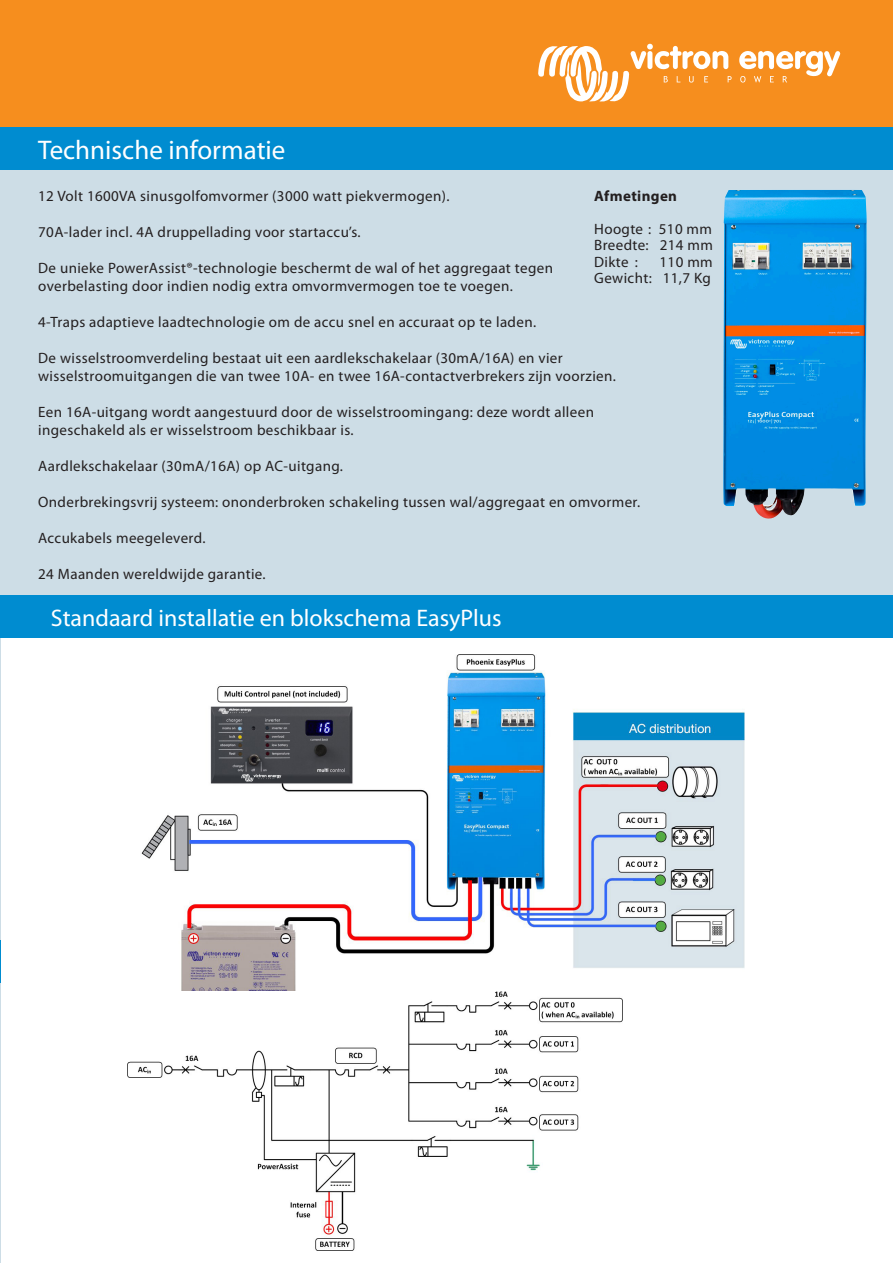
<style>
.page{position:relative;width:893px;height:1263px;background:#fff}
.page>*{position:absolute;margin:0;border:0;box-sizing:border-box;transform-origin:0 0}
.t1{font:27px "Myriad Pro";color:#fff}
.t2{font:24px "Myriad Pro";color:#fff}
.t3{font:15px/18px "Myriad Pro";letter-spacing:.025em;color:#231f20}
.t4{font:700 15px "Myriad Pro";letter-spacing:.025em;color:#231f20}
</style>
<div class="page">
<div style="left:0;top:0;width:893px;height:128px;background:#f68e1e"></div>
<div style="left:0;top:128px;width:893px;height:42px;background:#008cd0"></div>
<svg style="left:538px;top:43px;width:194px;height:59px"></svg>
<svg style="left:739px;top:51px;width:101px;height:32px"></svg>
<hr style="left:0;top:978px;width:1px;height:285px;background:#cddde6">
<div style="left:0;top:170px;width:893px;height:425px;background:#cddde6"></div>
<hr style="left:0;top:170px;width:1px;height:770px;background:#cddde6">
<img style="left:141px;top:654px;width:603px;height:337px">
<img style="left:723px;top:190px;width:144px;height:329px">
<img style="left:127px;top:991px;width:496px;height:259px">
<hr style="left:0;top:940px;width:1px;height:42px;background:#008cd0">
<div style="left:0;top:595px;width:893px;height:43px;background:#008cd0"></div>
<svg style="left:241px;top:774px;width:40px;height:8px"></svg>
<p class="t1" style="left:38px;top:133px;width:249px">Technische informatie</p>
<p class="t4" style="left:594px;top:186px;width:84px">Afmetingen</p>
<p class="t3" style="left:594px;top:220px;width:120px;line-height:16.5px">Hoogte : 510 mm<br>Breedte: 214 mm</p>
<p class="t3" style="left:594px;top:253px;width:45px">Dikte :</p>
<p class="t3" style="left:38px;top:187px;width:413px">12 Volt 1600VA sinusgolfomvormer (3000 watt piekvermogen).</p>
<p class="t3" style="left:38px;top:223px;width:324px">70A-lader incl. 4A druppellading voor startaccu’s.</p>
<p class="t3" style="left:38px;top:259px;width:516px">De unieke PowerAssist®-technologie beschermt de wal of het aggregaat tegen</p>
<p class="t3" style="left:38px;top:277px;width:476px">overbelasting door indien nodig extra omvormvermogen toe te voegen.</p>
<p class="t3" style="left:38px;top:313px;width:499px">4-Traps adaptieve laadtechnologie om de accu snel en accuraat op te laden.</p>
<p class="t3" style="left:38px;top:349px;width:579px">De wisselstroomverdeling bestaat uit een aardlekschakelaar (30mA/16A) en vier wisselstroomuitgangen die van twee 10A- en twee 16A-contactverbrekers zijn voorzien.</p>
<p class="t3" style="left:38px;top:403px;width:557px">Een 16A-uitgang wordt aangestuurd door de wisselstroomingang: deze wordt alleen ingeschakeld als er wisselstroom beschikbaar is.</p>
<p class="t3" style="left:38px;top:457px;width:306px">Aardlekschakelaar (30mA/16A) op AC-uitgang.</p>
<p class="t3" style="left:38px;top:493px;width:603px">Onderbrekingsvrij systeem: ononderbroken schakeling tussen wal/aggregaat en omvormer.</p>
<p class="t3" style="left:38px;top:529px;width:169px">Accukabels meegeleverd.</p>
<p class="t3" style="left:38px;top:565px;width:229px">24 Maanden wereldwijde garantie.</p>
<p class="t3" style="left:594px;top:253px;width:120px;line-height:16.5px;text-align:right">110 mm<br>Gewicht: 11,7 Kg</p>
<p class="t2" style="left:51px;top:603px;width:452px">Standaard installatie en blokschema EasyPlus</p>
</div>
